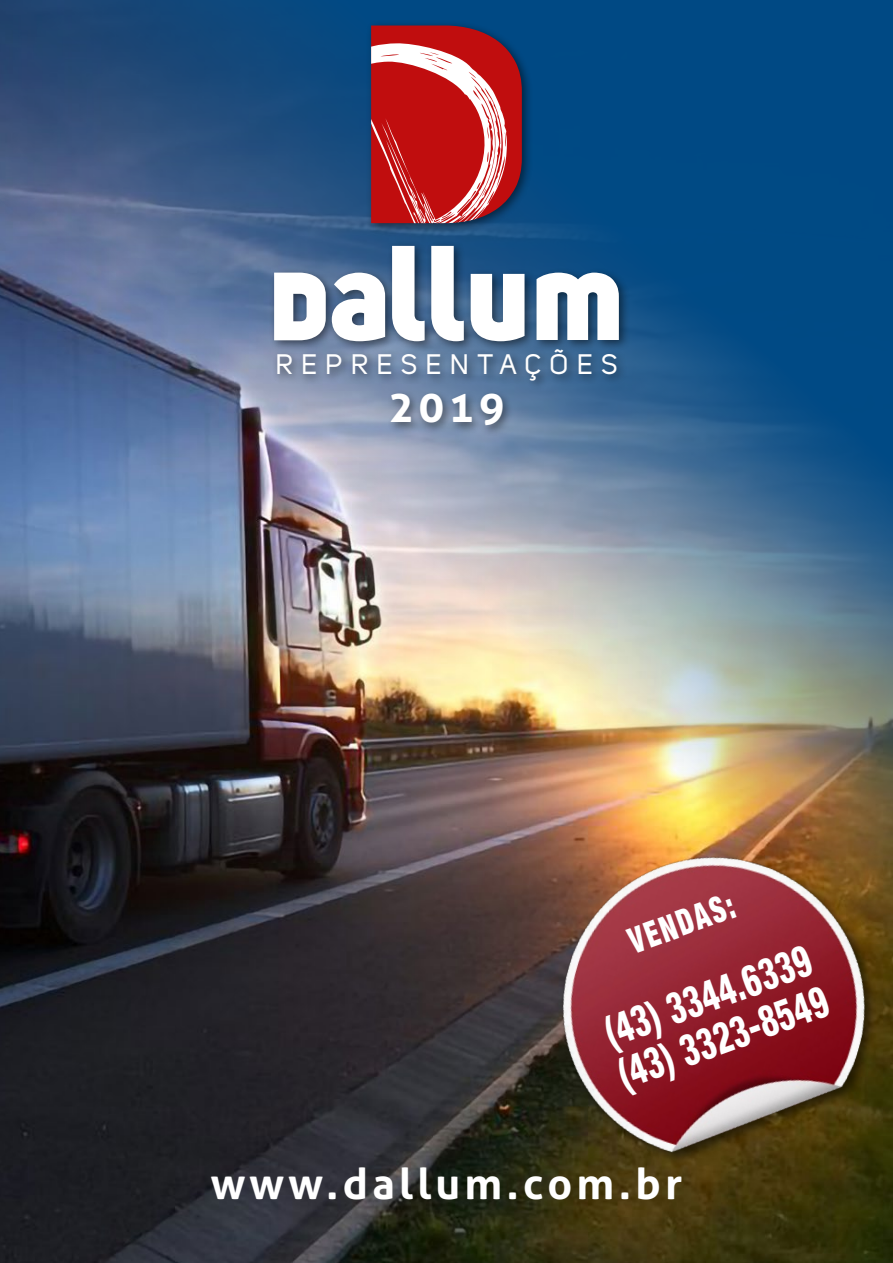
<style>
.page{position:relative;width:893px;height:1263px;background:#fff}
.page>*{position:absolute;margin:0;border:0;box-sizing:border-box;transform-origin:0 0}
.t1{font:800 condensed 43.95px/44px "Helvetica Neue";color:#fff;scale:.76 1}
.t2{font:700 42.9px "Aller";letter-spacing:.1em;color:#fff}
.t3{font:900 condensed 36px "Helvetica Neue";color:#fff;scale:.76 1}
.t4{font:27.9px "Uni Sans";letter-spacing:.3em;color:#fff}
</style>
<div class="page">
<img style="left:0;top:1px;width:893px;height:1262px">
<img style="left:510px;top:799px;width:383px;height:419px">
<div style="left:386px;top:388px;width:128px;height:48px;background:#000;opacity:.5"></div>
<div style="left:268px;top:20px;width:362px;height:372px;background:#000;opacity:.5"></div>
<svg style="left:371px;top:26px;width:151px;height:197px;background:#bf3c40"></svg>
<svg style="left:274px;top:273px;width:52px;height:67px"></svg>
<svg style="left:332px;top:273px;width:53px;height:68px"></svg>
<svg style="left:392px;top:246px;width:33px;height:95px"></svg>
<svg style="left:431px;top:246px;width:33px;height:95px"></svg>
<svg style="left:471px;top:274px;width:53px;height:67px"></svg>
<svg style="left:536px;top:273px;width:83px;height:67px"></svg>
<p class="t4" style="left:275px;top:348px;width:344px">REPRESENTAÇÕES</p>
<p class="t2" style="left:388px;top:380px;width:118px">2019</p>
<p class="t3" style="left:623px;top:921px;width:146px;rotate:-20deg">VENDAS:</p>
<p class="t1" style="left:596px;top:1012px;width:293px;rotate:-20deg">(43) 3344.6339 (43) 3323-8549</p>
<p class="t2" style="left:211px;top:1157px;width:473px">www.dallum.com.br</p>
</div>
